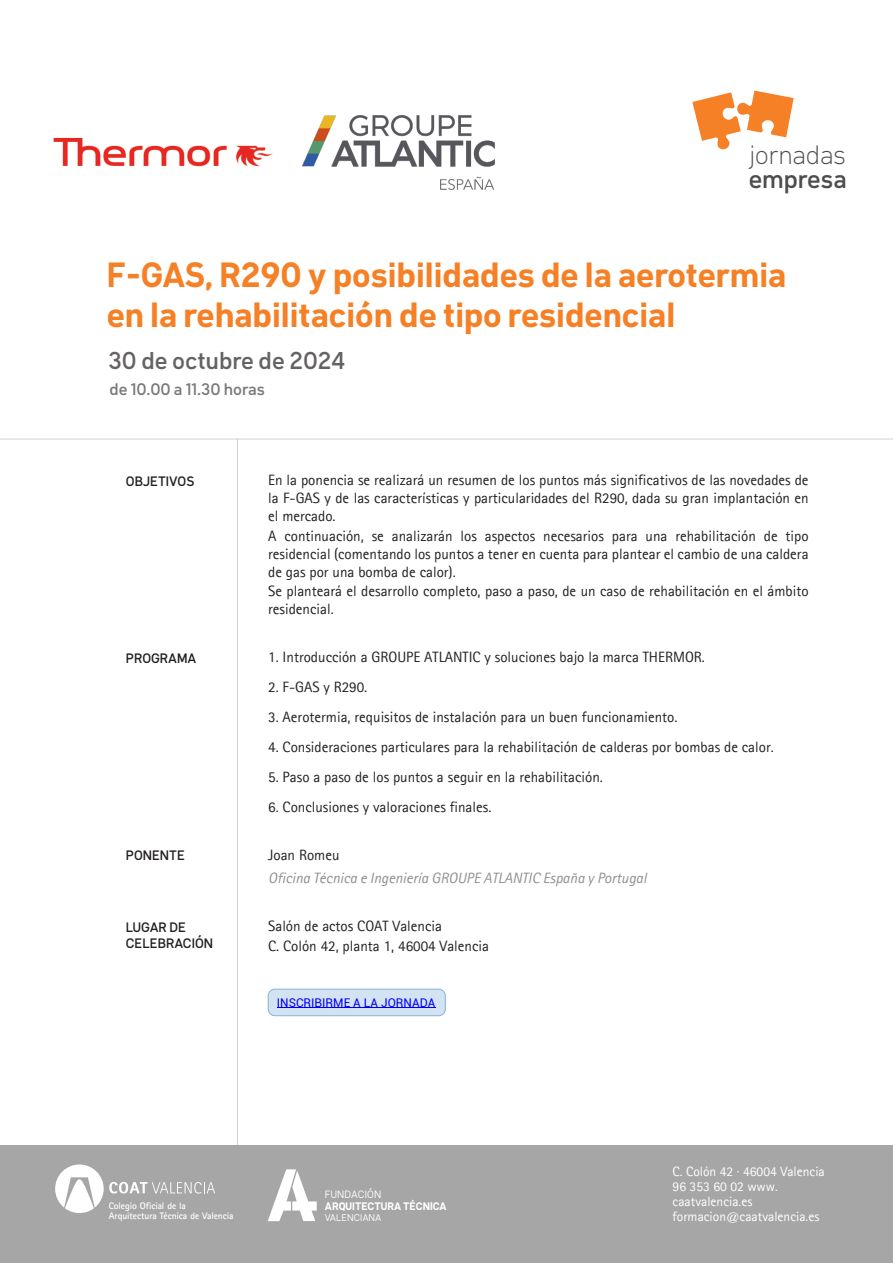
<style>
.page{position:relative;width:893px;height:1263px;background:#fff}
.page>*{position:absolute;margin:0;border:0;box-sizing:border-box;transform-origin:0 0}
.t1{font:700 34.5px "Klima";color:#f58025}
.t2{font:300 26.1px "Klima";color:#4d4d4d}
.t3{font:500 25.5px "Klima";color:#4d4d4d}
.t4{font:500 24px "Klima";color:#656263}
.t5{font:500 16.5px "Klima";color:#7b7979}
.t6{font:15px "Agfa Rotis Sans Serif";color:#231f20}
.t7{font:italic 15px "Agfa Rotis Sans Serif";color:#918f8f}
.t8{font:13.5px "Agfa Rotis Sans Serif";color:#fff}
.t9{font:500 13.5px "Klima";color:#231f20}
.t10{font:12px "Roboto";color:#00f}
.t11{font:700 10.8px "Klima";color:#fff}
.t12{font:10.5px "Klima";letter-spacing:.01em;color:#fff}
.t13{font:700 9.6px "Agfa Rotis Sans Serif";letter-spacing:-.015em;color:#fff}
.t14{font:9.6px "Klima";color:#fff}
</style>
<div class="page">
<hr style="left:237px;top:439px;width:1px;height:803px;background:#d3d2d2">
<div style="left:0;top:1146px;width:893px;height:117px;background:#a6a6a6"></div>
<svg style="left:268px;top:1169px;width:49px;height:52px"></svg>
<svg style="left:55px;top:1164px;width:160px;height:49px"></svg>
<hr style="left:0;top:439px;width:893px;height:1px;background:#d3d2d2">
<svg style="left:692px;top:91px;width:102px;height:59px"></svg>
<div style="left:268px;top:989px;width:178px;height:27px;background:#d4e3f2;border:1px solid #86b1dc;border-radius:7px"></div>
<hr style="left:277px;top:1007px;width:158px;height:1px;background:#00f">
<img style="left:53px;top:137px;width:250px;height:30px">
<img style="left:303px;top:115px;width:191px;height:74px">
<p class="t2" style="left:749px;top:144px;width:98px">jornadas</p>
<p class="t3" style="left:749px;top:169px;width:99px">empresa</p>
<p class="t1" style="left:107px;top:261px;width:681px">F-GAS, R290 y posibilidades de la aerotermia</p>
<p class="t1" style="left:107px;top:300px;width:570px">en la rehabilitación de tipo residencial</p>
<p class="t4" style="left:108px;top:351px;width:239px">30 de octubre de 2024</p>
<p class="t5" style="left:110px;top:383px;width:157px">de 10.00 a 11.30 horas</p>
<p class="t9" style="left:126px;top:476px;width:70px">OBJETIVOS</p>
<p class="t9" style="left:126px;top:652px;width:72px">PROGRAMA</p>
<p class="t9" style="left:126px;top:850px;width:61px">PONENTE</p>
<p class="t9" style="left:126px;top:922px;width:62px">LUGAR DE</p>
<p class="t9" style="left:126px;top:938px;width:89px">CELEBRACIÓN</p>
<p class="t6" style="left:268px;top:475px;width:542px">En la ponencia se realizará un resumen de los puntos más significativos de las novedades de</p>
<p class="t6" style="left:268px;top:493px;width:542px">la F-GAS y de las características y particularidades del R290, dada su gran implantación en</p>
<p class="t6" style="left:268px;top:511px;width:69px">el mercado.</p>
<p class="t6" style="left:268px;top:530px;width:542px">A continuación, se analizarán los aspectos necesarios para una rehabilitación de tipo</p>
<p class="t6" style="left:268px;top:548px;width:542px">residencial (comentando los puntos a tener en cuenta para plantear el cambio de una caldera</p>
<p class="t6" style="left:268px;top:566px;width:189px">de gas por una bomba de calor).</p>
<p class="t6" style="left:268px;top:586px;width:542px">Se planteará el desarrollo completo, paso a paso, de un caso de rehabilitación en el ámbito</p>
<p class="t6" style="left:268px;top:604px;width:67px">residencial.</p>
<p class="t6" style="left:268px;top:652px;width:438px">1. Introducción a GROUPE ATLANTIC y soluciones bajo la marca THERMOR.</p>
<p class="t6" style="left:268px;top:682px;width:101px">2. F-GAS y R290.</p>
<p class="t6" style="left:268px;top:712px;width:411px">3. Aerotermia, requisitos de instalación para un buen funcionamiento.</p>
<p class="t6" style="left:268px;top:742px;width:507px">4. Consideraciones particulares para la rehabilitación de calderas por bombas de calor.</p>
<p class="t6" style="left:268px;top:772px;width:336px">5. Paso a paso de los puntos a seguir en la rehabilitación.</p>
<p class="t6" style="left:268px;top:802px;width:225px">6. Conclusiones y valoraciones finales.</p>
<p class="t6" style="left:268px;top:850px;width:73px">Joan Romeu</p>
<p class="t7" style="left:268px;top:872px;width:380px">Oficina Técnica e Ingeniería GROUPE ATLANTIC España y Portugal</p>
<p class="t6" style="left:268px;top:920px;width:175px">Salón de actos COAT Valencia</p>
<p class="t6" style="left:268px;top:940px;width:222px">C. Colón 42, planta 1, 46004 Valencia</p>
<p class="t10" style="left:277px;top:998px;width:160px">INSCRIBIRME A LA JORNADA</p>
<p class="t13" style="left:109px;top:1202px;width:79px">Colegio Oficial de la</p>
<p class="t13" style="left:109px;top:1212px;width:126px">Arquitectura Técnica de Valencia</p>
<p class="t12" style="left:325px;top:1190px;width:58px">FUNDACIÓN</p>
<p class="t11" style="left:325px;top:1202px;width:123px">ARQUITECTURA TÉCNICA</p>
<p class="t14" style="left:325px;top:1214px;width:58px">VALENCIANA</p>
<p class="t8" style="left:673px;top:1167px;width:154px">C. Colón 42 · 46004 Valencia</p>
<p class="t8" style="left:673px;top:1182px;width:107px">96 353 60 02 www.</p>
<p class="t8" style="left:673px;top:1197px;width:81px">caatvalencia.es</p>
<p class="t8" style="left:673px;top:1212px;width:148px">formacion@caatvalencia.es</p>
</div>
